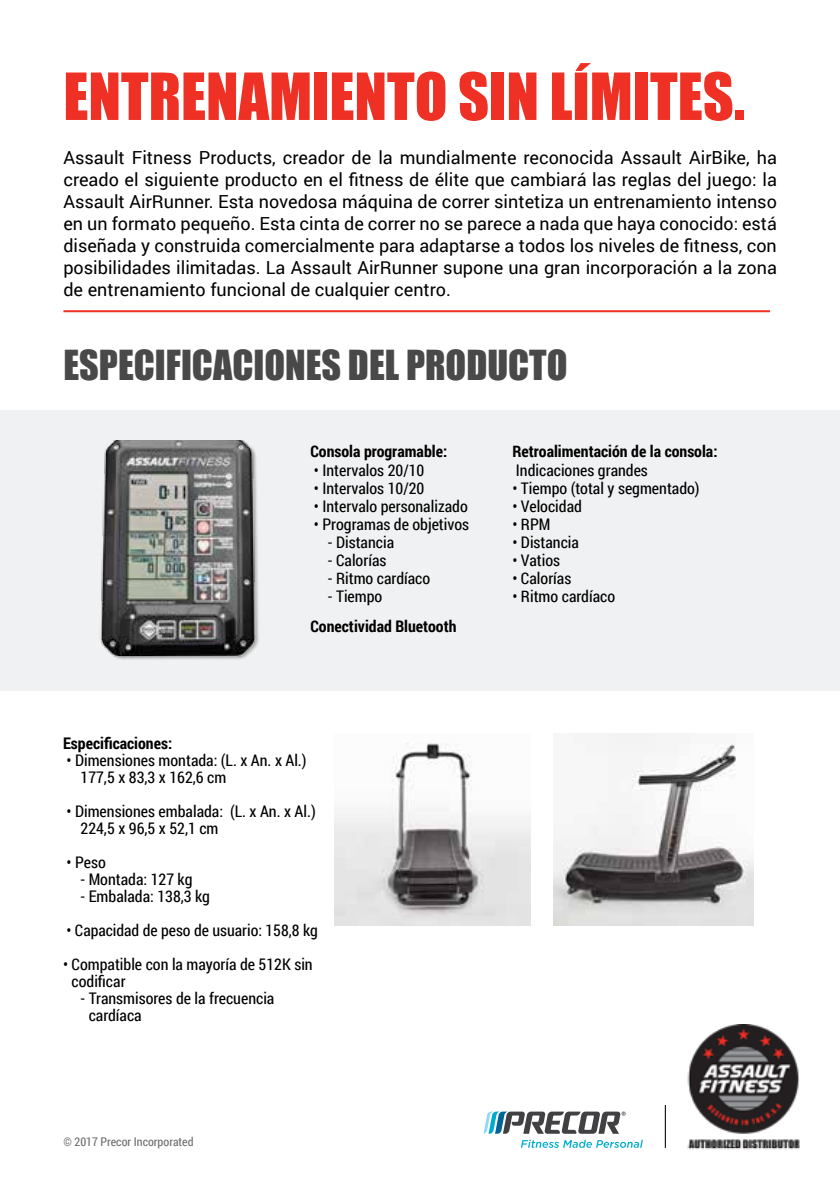
<style>
.page{position:relative;width:840px;height:1191px;background:#fff}
.page>*{position:absolute;margin:0;border:0;box-sizing:border-box;transform-origin:0 0}
.t1{font:60px "Impact";color:#ee3124}
.t2{font:38px "Impact";color:#494949}
.t3{font:18px/22px "Roboto";color:#000;text-align:justify}
.t4{font:16px/17px "Roboto Condensed";color:#000}
.t5{font:700 16px "Roboto Condensed";color:#000}
.t6{font:12px "Roboto Condensed";color:#6d6e71}
</style>
<div class="page">
<div style="left:0;top:410px;width:839px;height:280px;background:#f0f1f2"></div>
<hr style="left:63px;top:310px;width:706px;height:2px;background:#ee3124">
<img style="left:100px;top:441px;width:159px;height:219px">
<img style="left:334px;top:743px;width:196px;height:182px">
<img style="left:553px;top:733px;width:200px;height:192px">
<hr style="left:664px;top:1105px;width:1px;height:42px;background:#000">
<img style="left:687px;top:1024px;width:113px;height:126px">
<svg style="left:483px;top:1111px;width:142px;height:22px"></svg>
<svg style="left:521px;top:1139px;width:121px;height:8px"></svg>
<h1 class="t1" style="left:63px;top:50px;width:682px">ENTRENAMIENTO SIN LÍMITES.</h1>
<p class="t3" style="left:63px;top:146px;width:714px">Assault Fitness Products, creador de la mundialmente reconocida Assault AirBike, ha creado el siguiente producto en el fitness de élite que cambiará las reglas del juego: la Assault AirRunner. Esta novedosa máquina de correr sintetiza un entrenamiento intenso en un formato pequeño. Esta cinta de correr no se parece a nada que haya conocido: está diseñada y construida comercialmente para adaptarse a todos los niveles de fitness, con posibilidades ilimitadas. La Assault AirRunner supone una gran incorporación a la zona de entrenamiento funcional de cualquier centro.</p>
<h2 class="t2" style="left:63px;top:335px;width:505px">ESPECIFICACIONES DEL PRODUCTO</h2>
<p class="t5" style="left:310px;top:440px;width:138px">Consola programable:</p>
<p class="t4" style="left:314px;top:461px;width:112px">• Intervalos 20/10</p>
<p class="t4" style="left:314px;top:479px;width:112px">• Intervalos 10/20</p>
<p class="t4" style="left:314px;top:497px;width:155px">• Intervalo personalizado</p>
<p class="t4" style="left:314px;top:515px;width:156px">• Programas de objetivos</p>
<p class="t4" style="left:328px;top:533px;width:68px">- Distancia</p>
<p class="t4" style="left:328px;top:551px;width:60px">- Calorías</p>
<p class="t4" style="left:328px;top:569px;width:104px">- Ritmo cardíaco</p>
<p class="t4" style="left:328px;top:587px;width:56px">- Tiempo</p>
<p class="t5" style="left:310px;top:614px;width:147px">Conectividad Bluetooth</p>
<p class="t5" style="left:63px;top:732px;width:111px">Especificaciones:</p>
<p class="t4" style="left:80px;top:751px;width:227px;text-indent:-14px">• Dimensiones montada: (L. x An. x Al.)<br>177,5 x 83,3 x 162,6 cm</p>
<p class="t4" style="left:80px;top:802px;width:236px;text-indent:-14px">• Dimensiones embalada: (L. x An. x Al.)<br>224,5 x 96,5 x 52,1 cm</p>
<p class="t4" style="left:66px;top:853px;width:41px">• Peso</p>
<p class="t4" style="left:80px;top:870px;width:113px">- Montada: 127 kg</p>
<p class="t4" style="left:80px;top:887px;width:131px">- Embalada: 138,3 kg</p>
<p class="t4" style="left:66px;top:921px;width:252px">• Capacidad de peso de usuario: 158,8 kg</p>
<p class="t4" style="left:72px;top:955px;width:242px;text-indent:-9px">• Compatible con la mayoría de 512K sin codificar</p>
<p class="t4" style="left:89px;top:989px;width:187px;text-indent:-8px">- Transmisores de la frecuencia cardíaca</p>
<p class="t5" style="left:512px;top:440px;width:206px">Retroalimentación de la consola:</p>
<p class="t4" style="left:515px;top:461px;width:133px">Indicaciones grandes</p>
<p class="t4" style="left:512px;top:479px;width:189px">• Tiempo (total y segmentado)</p>
<p class="t4" style="left:512px;top:497px;width:71px">• Velocidad</p>
<p class="t4" style="left:512px;top:515px;width:40px">• RPM</p>
<p class="t4" style="left:512px;top:533px;width:68px">• Distancia</p>
<p class="t4" style="left:512px;top:551px;width:49px">• Vatios</p>
<p class="t4" style="left:512px;top:569px;width:60px">• Calorías</p>
<p class="t4" style="left:512px;top:587px;width:104px">• Ritmo cardíaco</p>
<p class="t6" style="left:63px;top:1133px;width:132px">© 2017 Precor Incorporated</p>
</div>
